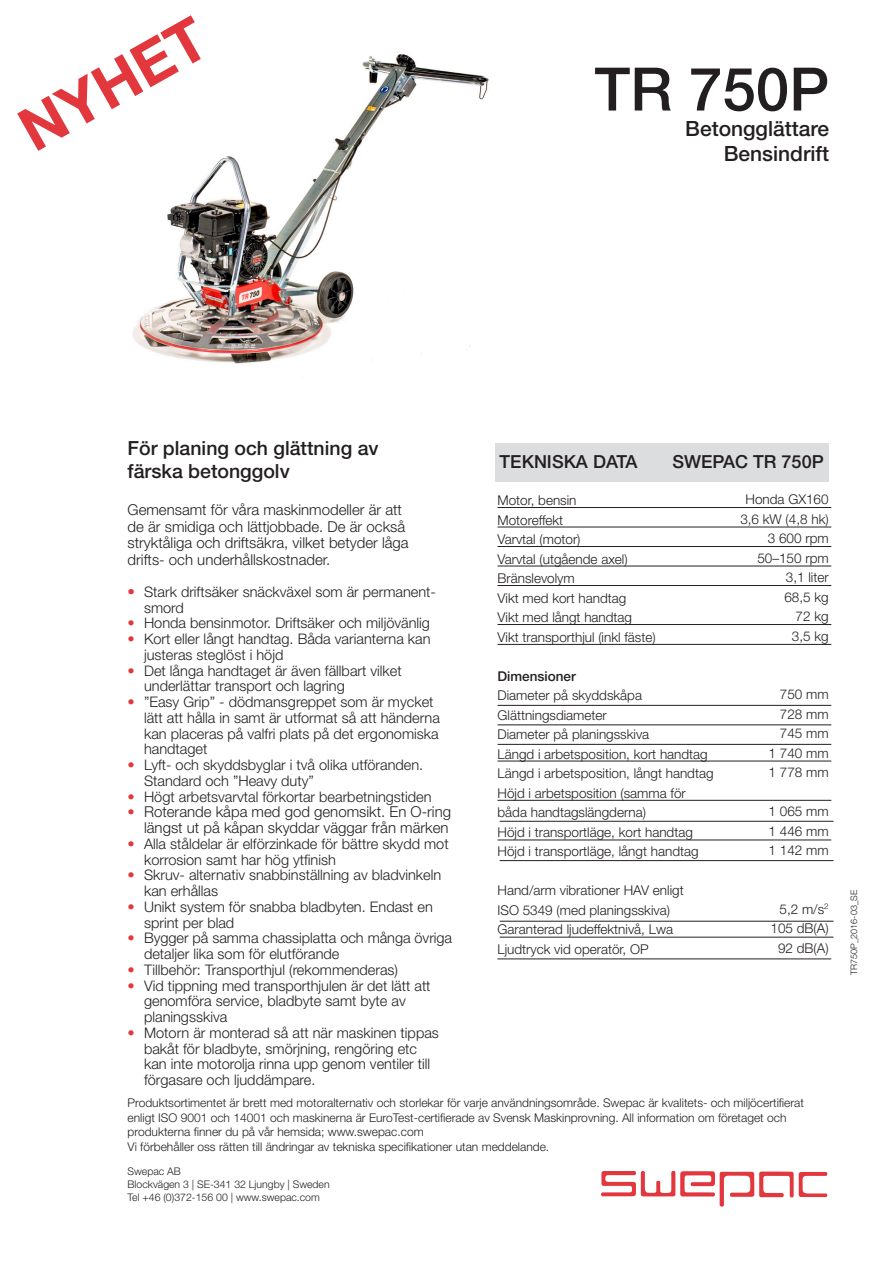
<style>
.page{position:relative;width:893px;height:1263px;background:#fff}
.page>*{position:absolute;margin:0;border:0;box-sizing:border-box;transform-origin:0 0}
.t1{font:500 60px "Helvetica Neue";color:#231f20}
.t2{font:700 60px "Helvetica Neue";color:#e1373d}
.t3{font:500 21px "Helvetica Neue";color:#231f20}
.t4{font:500 19.5px/23.4px "Helvetica Neue";color:#231f20}
.t5{font:500 18px "Helvetica Neue";color:#231f20}
.t6{font:300 15px/15.8px "Helvetica Neue";color:#231f20;text-align:right}
.t7{font:300 14.55px/15.8px "Helvetica Neue";color:#231f20}
.t8{font:300 13.5px/19.5px "Helvetica Neue";color:#231f20}
.t9{font:500 13.5px "Helvetica Neue";color:#231f20}
.t10{font:300 12px/14.4px "Helvetica Neue";color:#231f20}
.t11{font:300 10.5px "Helvetica Neue";color:#231f20}
.t12{font:300 9px "Helvetica Neue";color:#231f20}
.s1{font-size:15px;color:#e1373d}
.s2{color:#e1373d}
.s3{font-size:14.55px;color:#e1373d}
</style>
<div class="page">
<img style="left:132px;top:54px;width:357px;height:310px">
<svg style="left:601px;top:1171px;width:226px;height:35px"></svg>
<div style="left:495px;top:444px;width:334px;height:38px;background:#dcdddf"></div>
<hr style="left:497px;top:507px;width:334px;height:1px;background:#231f20">
<hr style="left:497px;top:527px;width:334px;height:1px;background:#231f20">
<hr style="left:497px;top:546px;width:334px;height:1px;background:#231f20">
<hr style="left:497px;top:566px;width:334px;height:1px;background:#231f20">
<hr style="left:497px;top:585px;width:334px;height:1px;background:#231f20">
<hr style="left:497px;top:839px;width:334px;height:1px;background:#231f20">
<hr style="left:497px;top:624px;width:334px;height:1px;background:#231f20">
<hr style="left:497px;top:800px;width:334px;height:1px;background:#231f20">
<hr style="left:497px;top:644px;width:334px;height:1px;background:#231f20">
<hr style="left:497px;top:705px;width:334px;height:1px;background:#231f20">
<hr style="left:497px;top:724px;width:334px;height:1px;background:#231f20">
<hr style="left:497px;top:744px;width:334px;height:1px;background:#231f20">
<hr style="left:497px;top:761px;width:334px;height:1px;background:#231f20">
<hr style="left:497px;top:958px;width:334px;height:1px;background:#231f20">
<hr style="left:500px;top:821px;width:333px;height:1px;background:#231f20">
<hr style="left:500px;top:860px;width:333px;height:1px;background:#231f20">
<hr style="left:500px;top:921px;width:333px;height:1px;background:#231f20">
<hr style="left:500px;top:937px;width:333px;height:1px;background:#231f20">
<p class="t2" style="left:6px;top:101px;width:206px;rotate:-29deg">NYHET</p>
<p class="t1" style="left:595px;top:53px;width:236px">TR 750P</p>
<p class="t3" style="left:685px;top:116px;width:145px">Betongglättare</p>
<p class="t3" style="left:724px;top:141px;width:107px">Bensindrift</p>
<p class="t4" style="left:128px;top:436px;width:253px">För planing och glättning av färska betonggolv</p>
<p class="t6" style="left:128px;top:501px;width:276px">Gemensamt för våra maskinmodeller är att</p>
<p class="t6" style="left:128px;top:518px;width:279px">de är smidiga och lättjobbade. De är också</p>
<p class="t6" style="left:128px;top:534px;width:283px">stryktåliga och driftsäkra, vilket betyder låga</p>
<p class="t6" style="left:128px;top:551px;width:204px">drifts- och underhållskostnader.</p>
<p class="t7" style="left:144px;top:583px;width:293px;text-indent:-16px"><span class="s1">•</span> Stark driftsäker snäckväxel som är permanent&shy;smord</p>
<p class="t7" style="left:128px;top:615px;width:304px"><span class="s2">•</span> Honda bensinmotor. Driftsäker och miljövänlig</p>
<p class="t7" style="left:144px;top:631px;width:288px;text-indent:-16px"><span class="s2">•</span> Kort eller långt handtag. Båda varianterna kan justeras steglöst i höjd</p>
<p class="t7" style="left:128px;top:662px;width:276px"><span class="s2">•</span> Det långa handtaget är även fällbart vilket</p>
<p class="t7" style="left:144px;top:678px;width:202px">underlättar transport och lagring</p>
<p class="t7" style="left:144px;top:694px;width:297px;text-indent:-16px"><span class="s2">•</span> ”Easy Grip” - dödmansgreppet som är mycket lätt att hålla in samt är utformat så att händerna kan placeras på valfri plats på det ergonomiska handtaget</p>
<p class="t7" style="left:144px;top:757px;width:281px;text-indent:-16px"><span class="s2">•</span> Lyft- och skyddsbyglar i två olika utföranden.<br>Standard och ”Heavy duty”</p>
<p class="t7" style="left:128px;top:788px;width:306px"><span class="s2">•</span> Högt arbetsvarvtal förkortar bearbetningstiden</p>
<p class="t6" style="left:128px;top:804px;width:325px"><span class="s3">•</span> Roterande kåpa med god genomsikt. En O-ring längst ut på kåpan skyddar väggar från märken</p>
<p class="t7" style="left:144px;top:835px;width:306px;text-indent:-16px"><span class="s2">•</span> Alla ståldelar är elförzinkade för bättre skydd mot korrosion samt har hög ytfinish</p>
<p class="t7" style="left:144px;top:867px;width:299px;text-indent:-16px"><span class="s2">•</span> Skruv- alternativ snabbinställning av bladvinkeln kan erhållas</p>
<p class="t7" style="left:144px;top:898px;width:290px;text-indent:-16px"><span class="s2">•</span> Unikt system för snabba bladbyten. Endast en sprint per blad</p>
<p class="t7" style="left:144px;top:930px;width:310px;text-indent:-16px"><span class="s2">•</span> Bygger på samma chassiplatta och många övriga detaljer lika som för elutförande</p>
<p class="t7" style="left:128px;top:961px;width:272px"><span class="s2">•</span> Tillbehör: Transporthjul (rekommenderas)</p>
<p class="t7" style="left:128px;top:977px;width:305px;text-align:center"><span class="s2">•</span> Vid tippning med transporthjulen är det lätt att genomföra service, bladbyte samt byte av</p>
<p class="t7" style="left:144px;top:1009px;width:85px">planingsskiva</p>
<p class="t7" style="left:128px;top:1024px;width:313px"><span class="s2">•</span> Motorn är monterad så att när maskinen tippas</p>
<p class="t7" style="left:144px;top:1040px;width:275px">bakåt för bladbyte, smörjning, rengöring etc</p>
<p class="t7" style="left:144px;top:1056px;width:288px">kan inte motorolja rinna upp genom ventiler till förgasare och ljuddämpare.</p>
<p class="t5" style="left:500px;top:451px;width:139px">TEKNISKA DATA</p>
<p class="t5" style="left:673px;top:451px;width:153px">SWEPAC TR 750P</p>
<p class="t8" style="left:497px;top:490px;width:81px">Motor, bensin</p>
<p class="t8" style="left:497px;top:510px;width:67px">Motoreffekt</p>
<p class="t8" style="left:497px;top:529px;width:85px">Varvtal (motor)</p>
<p class="t8" style="left:497px;top:549px;width:132px">Varvtal (utgående axel)</p>
<p class="t8" style="left:497px;top:568px;width:79px">Bränslevolym</p>
<p class="t8" style="left:497px;top:588px;width:130px">Vikt med kort handtag</p>
<p class="t8" style="left:497px;top:607px;width:136px">Vikt med långt handtag</p>
<p class="t8" style="left:497px;top:627px;width:160px">Vikt transporthjul (inkl fäste)</p>
<p class="t9" style="left:497px;top:668px;width:80px">Dimensioner</p>
<p class="t8" style="left:497px;top:685px;width:146px">Diameter på skyddskåpa</p>
<p class="t8" style="left:497px;top:705px;width:111px">Glättningsdiameter</p>
<p class="t8" style="left:497px;top:724px;width:153px">Diameter på planingsskiva</p>
<p class="t8" style="left:497px;top:744px;width:212px">Längd i arbetsposition, kort handtag</p>
<p class="t8" style="left:497px;top:763px;width:218px">Längd i arbetsposition, långt handtag</p>
<p class="t8" style="left:497px;top:783px;width:190px">Höjd i arbetsposition (samma för båda handtagslängderna)</p>
<p class="t8" style="left:497px;top:822px;width:197px">Höjd i transportläge, kort handtag</p>
<p class="t8" style="left:497px;top:841px;width:203px">Höjd i transportläge, långt handtag</p>
<p class="t8" style="left:497px;top:880px;width:188px">Hand/arm vibrationer HAV enligt</p>
<p class="t8" style="left:497px;top:900px;width:174px">ISO 5349 (med planingsskiva)</p>
<p class="t8" style="left:497px;top:919px;width:177px">Garanterad ljudeffektnivå, Lwa</p>
<p class="t8" style="left:497px;top:939px;width:153px">Ljudtryck vid operatör, OP</p>
<p class="t8" style="left:746px;top:489px;width:85px">Honda GX160</p>
<p class="t8" style="left:740px;top:509px;width:90px">3,6 kW (4,8 hk)</p>
<p class="t8" style="left:768px;top:528px;width:62px">3 600 rpm</p>
<p class="t8" style="left:757px;top:548px;width:73px">50–150 rpm</p>
<p class="t8" style="left:786px;top:567px;width:44px">3,1 liter</p>
<p class="t8" style="left:784px;top:587px;width:46px">68,5 kg</p>
<p class="t8" style="left:796px;top:606px;width:35px">72 kg</p>
<p class="t8" style="left:792px;top:626px;width:38px">3,5 kg</p>
<p class="t8" style="left:780px;top:684px;width:50px">750 mm</p>
<p class="t8" style="left:780px;top:704px;width:50px">728 mm</p>
<p class="t8" style="left:780px;top:723px;width:50px">745 mm</p>
<p class="t8" style="left:769px;top:743px;width:62px">1 740 mm</p>
<p class="t8" style="left:769px;top:762px;width:62px">1 778 mm</p>
<p class="t8" style="left:769px;top:801px;width:62px">1 065 mm</p>
<p class="t8" style="left:769px;top:821px;width:62px">1 446 mm</p>
<p class="t8" style="left:769px;top:840px;width:62px">1 142 mm</p>
<p class="t8" style="left:779px;top:899px;width:51px">5,2 m/s<sup>2</sup></p>
<p class="t8" style="left:771px;top:918px;width:60px">105 dB(A)</p>
<p class="t8" style="left:778px;top:938px;width:52px">92 dB(A)</p>
<p class="t10" style="left:128px;top:1096px;width:678px">Produktsortimentet är brett med motoralternativ och storlekar för varje användningsområde. Swepac är kvalitets- och miljöcertifierat</p>
<p class="t10" style="left:128px;top:1110px;width:660px">enligt ISO 9001 och 14001 och maskinerna är EuroTest-certifierade av Svensk Maskinprovning. All information om företaget och produkterna finner du på vår hemsida; www.swepac.com</p>
<p class="t10" style="left:128px;top:1139px;width:423px">Vi förbehåller oss rätten till ändringar av tekniska specifikationer utan meddelande.</p>
<p class="t11" style="left:128px;top:1165px;width:55px">Swepac AB</p>
<p class="t11" style="left:128px;top:1178px;width:204px">Blockvägen 3 | SE-341 32 Ljungby | Sweden</p>
<p class="t11" style="left:128px;top:1190px;width:194px">Tel +46 (0)372-156 00 | www.swepac.com</p>
<p class="t12" style="left:848px;top:975px;width:87px;rotate:-90deg">TR750P_2016-03_SE</p>
</div>
